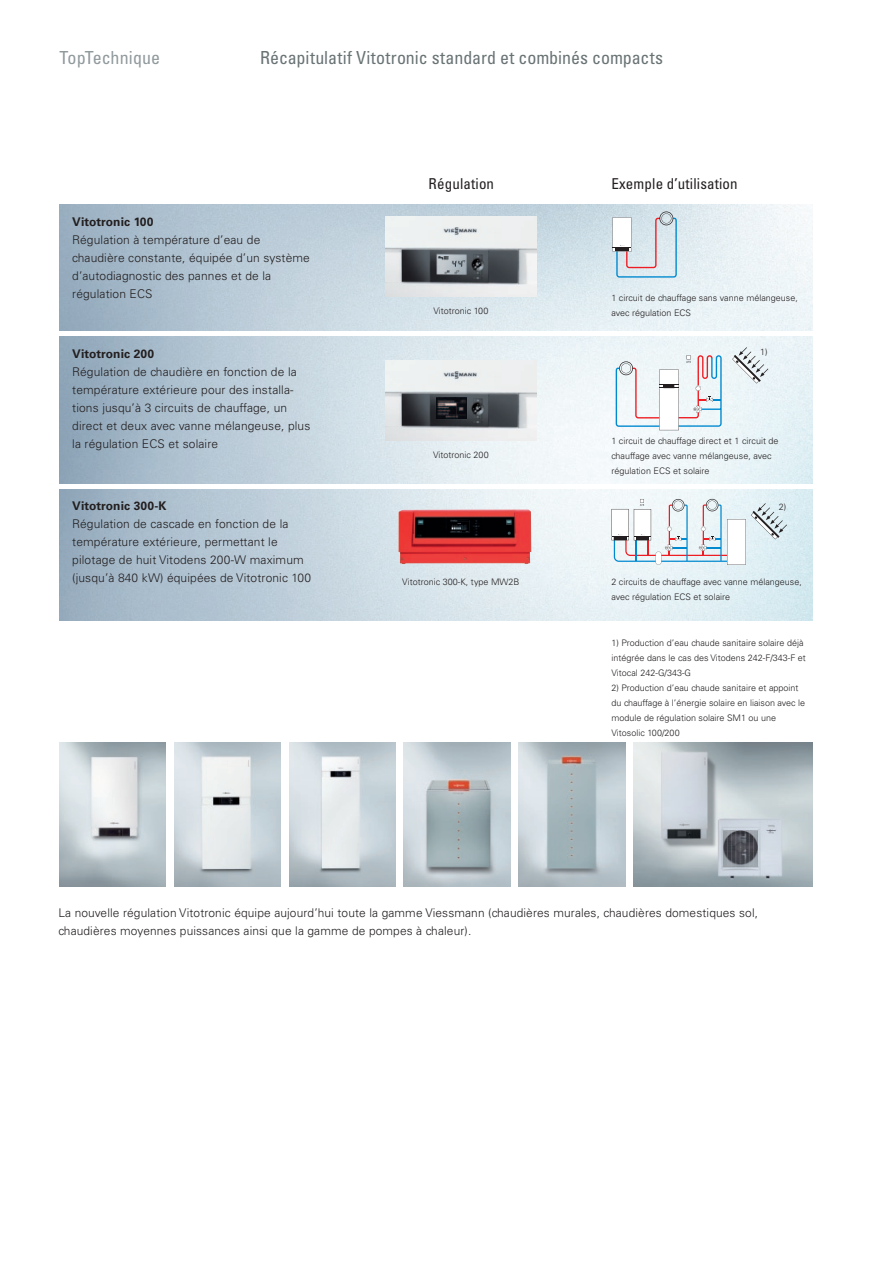
<style>
.page{position:relative;width:893px;height:1263px;background:#fff}
.page>*{position:absolute;margin:0;border:0;box-sizing:border-box;transform-origin:0 0}
.t1{font:condensed 18px "Univers LT Std";color:#697374}
.t2{font:condensed 18px "Univers LT Std";letter-spacing:.005em;color:#90999c}
.t3{font:condensed 15px "Univers LT Std";letter-spacing:.01em;color:#231f20}
.t4{font:300 12px/18px "Univers LT Std";letter-spacing:.01em;color:#231f20}
.t5{font:700 12px "Univers LT Std";letter-spacing:.01em;color:#231f20}
.t6{font:300 9px/15px "Univers LT Std";color:#231f20}
.t7{font:2.25px "Univers";color:#231f20}
</style>
<div class="page">
<img style="left:398px;top:509px;width:133px;height:55px">
<img style="left:386px;top:361px;width:150px;height:80px">
<img style="left:436px;top:398px;width:31px;height:20px">
<img style="left:386px;top:217px;width:150px;height:80px">
<svg style="left:611px;top:499px;width:176px;height:66px"></svg>
<svg style="left:732px;top:347px;width:36px;height:36px"></svg>
<svg style="left:612px;top:211px;width:65px;height:67px;background:#cfd9e1"></svg>
<svg style="left:616px;top:355px;width:106px;height:75px"></svg>
<img style="left:60px;top:742px;width:106px;height:145px">
<img style="left:174px;top:742px;width:107px;height:145px">
<img style="left:289px;top:742px;width:106px;height:145px">
<img style="left:404px;top:742px;width:106px;height:145px">
<img style="left:519px;top:742px;width:106px;height:145px">
<img style="left:634px;top:742px;width:178px;height:145px">
<h1 class="t2" style="left:60px;top:46px;width:102px">TopTechnique</h1>
<h1 class="t1" style="left:260px;top:46px;width:404px">Récapitulatif Vitotronic standard et combinés compacts</h1>
<p class="t3" style="left:429px;top:175px;width:67px">Régulation</p>
<p class="t3" style="left:611px;top:175px;width:128px">Exemple d’utilisation</p>
<p class="t5" style="left:72px;top:214px;width:83px">Vitotronic 100</p>
<p class="t4" style="left:72px;top:230px;width:239px">Régulation à température d’eau de chaudière constante, équipée d’un système d’autodiagnostic des pannes et de la régulation ECS</p>
<p class="t5" style="left:72px;top:347px;width:83px">Vitotronic 200</p>
<p class="t4" style="left:72px;top:363px;width:240px">Régulation de chaudière en fonction de la température extérieure pour des installa&shy;tions jusqu’à 3 circuits de chauffage, un direct et deux avec vanne mélangeuse, plus la régulation ECS et solaire</p>
<p class="t5" style="left:72px;top:499px;width:96px">Vitotronic 300-K</p>
<p class="t4" style="left:72px;top:515px;width:240px">Régulation de cascade en fonction de la température extérieure, permettant le pilotage de huit Vitodens 200-W maximum (jusqu’à 840 kW) équipées de Vitotronic 100</p>
<p class="t6" style="left:433px;top:303px;width:57px">Vitotronic 100</p>
<p class="t6" style="left:433px;top:447px;width:57px">Vitotronic 200</p>
<p class="t6" style="left:402px;top:575px;width:119px">Vitotronic 300-K, type MW2B</p>
<p class="t6" style="left:611px;top:290px;width:188px">1 circuit de chauffage sans vanne mélangeuse, avec régulation ECS</p>
<p class="t6" style="left:760px;top:344px;width:9px">1)</p>
<p class="t6" style="left:611px;top:434px;width:169px">1 circuit de chauffage direct et 1 circuit de chauffage avec vanne mélangeuse, avec régulation ECS et solaire</p>
<p class="t7" style="left:638px;top:443px;width:4px">M</p>
<p class="t6" style="left:779px;top:499px;width:9px">2)</p>
<p class="t6" style="left:611px;top:574px;width:192px">2 circuits de chauffage avec vanne mélangeuse, avec régulation ECS et solaire</p>
<p class="t6" style="left:611px;top:636px;width:196px">1) Production d’eau chaude sanitaire solaire déjà intégrée dans le cas des Vitodens 242-F/343-F et<br>Vitocal 242-G/343-G</p>
<p class="t6" style="left:611px;top:681px;width:195px">2) Production d’eau chaude sanitaire et appoint du chauffage à l’énergie solaire en liaison avec le module de régulation solaire SM1 ou une Vitosolic 100/200</p>
<p class="t4" style="left:58px;top:903px;width:701px">La nouvelle régulation Vitotronic équipe aujourd’hui toute la gamme Viessmann (chaudières murales, chaudières domestiques sol, chaudières moyennes puissances ainsi que la gamme de pompes à chaleur).</p>
</div>
